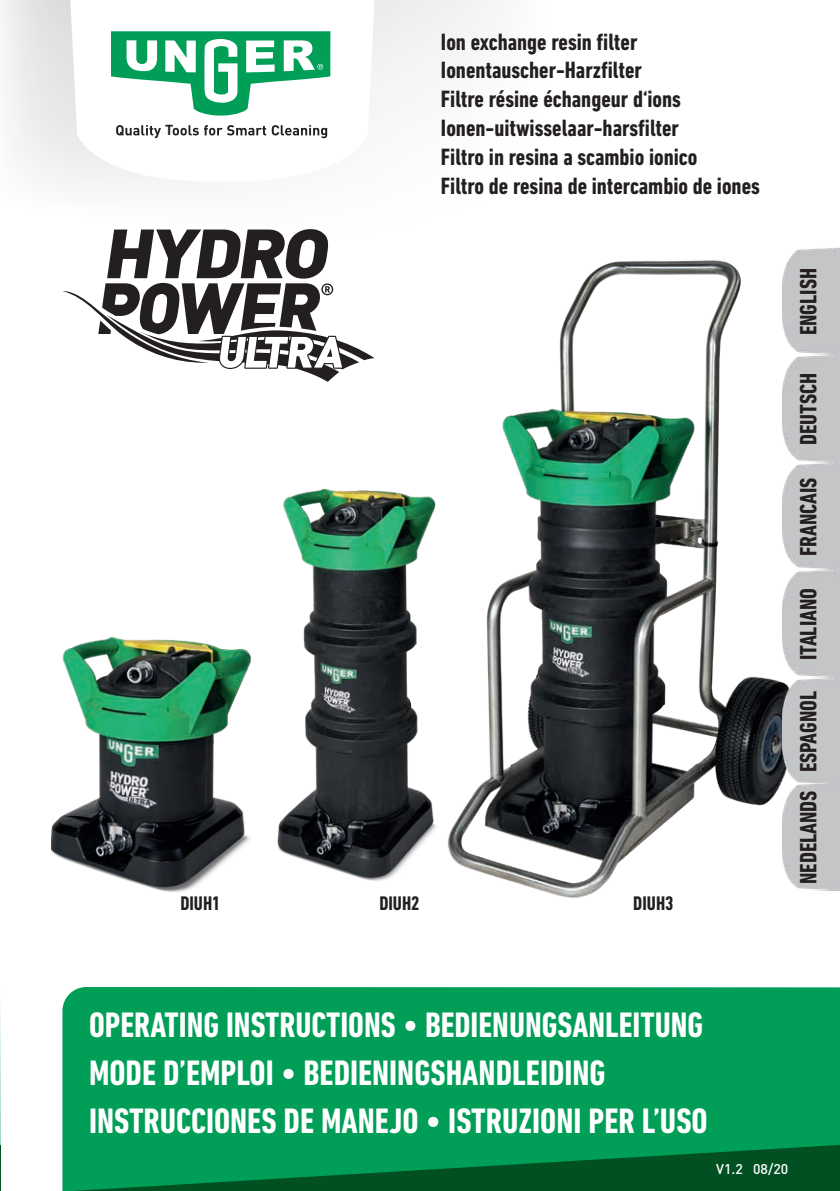
<style>
.page{position:relative;width:840px;height:1191px;background:#fff}
.page>*{position:absolute;margin:0;border:0;box-sizing:border-box;transform-origin:0 0}
.t1{font:700 condensed 36px/48px "DIN Next LT Pro";color:#fff}
.t2{font:700 condensed 24px/28.8px "DIN Next LT Pro";color:#231f20}
.t3{font:700 condensed 20px "DIN Next LT Pro";color:#231f20}
.t4{font:700 14.4px "DIN Pro";color:#231f20}
.t5{font:500 14px "DIN Pro";color:#fff}
</style>
<div class="page">
<img style="left:277px;top:488px;width:160px;height:393px">
<svg style="left:69px;top:0;width:307px;height:181px"></svg>
<svg style="left:111px;top:31px;width:219px;height:85px"></svg>
<svg style="left:116px;top:125px;width:45px;height:13px"></svg>
<svg style="left:173px;top:125px;width:154px;height:13px"></svg>
<svg style="left:62px;top:229px;width:312px;height:153px"></svg>
<svg style="left:321px;top:283px;width:12px;height:12px"></svg>
<svg style="left:218px;top:336px;width:125px;height:33px"></svg>
<img style="left:447px;top:260px;width:335px;height:638px">
<img style="left:782px;top:247px;width:57px;height:643px">
<hr style="left:0;top:1145px;width:1px;height:46px;background:#005021">
<div style="left:62px;top:987px;width:777px;height:204px;background:#009e57"></div>
<img style="left:52px;top:636px;width:200px;height:256px">
<svg style="left:72px;top:1123px;width:767px;height:68px;fill:#009e57"></svg>
<div style="left:800px;top:1158px;width:25px;height:27px;background:#005021"></div>
<p class="t4" style="left:165px;top:120px;width:10px">T</p>
<p class="t2" style="left:441px;top:27px;width:320px">Ion exchange resin filter<br>Ionentauscher-Harzfilter<br>Filtre résine échangeur d‘ions<br>Ionen-uitwisselaar-harsfilter<br>Filtro in resina a scambio ionico<br>Filtro de resina de intercambio de iones</p>
<p class="t3" style="left:180px;top:891px;width:42px">DIUH1</p>
<p class="t3" style="left:379px;top:891px;width:42px">DIUH2</p>
<p class="t3" style="left:633px;top:891px;width:42px">DIUH3</p>
<p class="t2" style="left:793px;top:335px;width:69px;rotate:-90deg">ENGLISH</p>
<p class="t2" style="left:793px;top:445px;width:74px;rotate:-90deg">DEUTSCH</p>
<p class="t2" style="left:793px;top:556px;width:80px;rotate:-90deg">FRANCAIS</p>
<p class="t2" style="left:793px;top:660px;width:74px;rotate:-90deg">ITALIANO</p>
<p class="t2" style="left:793px;top:772px;width:83px;rotate:-90deg">ESPAGNOL</p>
<p class="t2" style="left:793px;top:884px;width:95px;rotate:-90deg">NEDELANDS</p>
<h1 class="t1" style="left:89px;top:1001px;width:619px">OPERATING INSTRUCTIONS • BEDIENUNGSANLEITUNG<br>MODE D’EMPLOI • BEDIENINGSHANDLEIDING<br>INSTRUCCIONES DE MANEJO • ISTRUZIONI PER L’USO</h1>
<p class="t5" style="left:715px;top:1159px;width:73px">V1.2 08/20</p>
</div>
